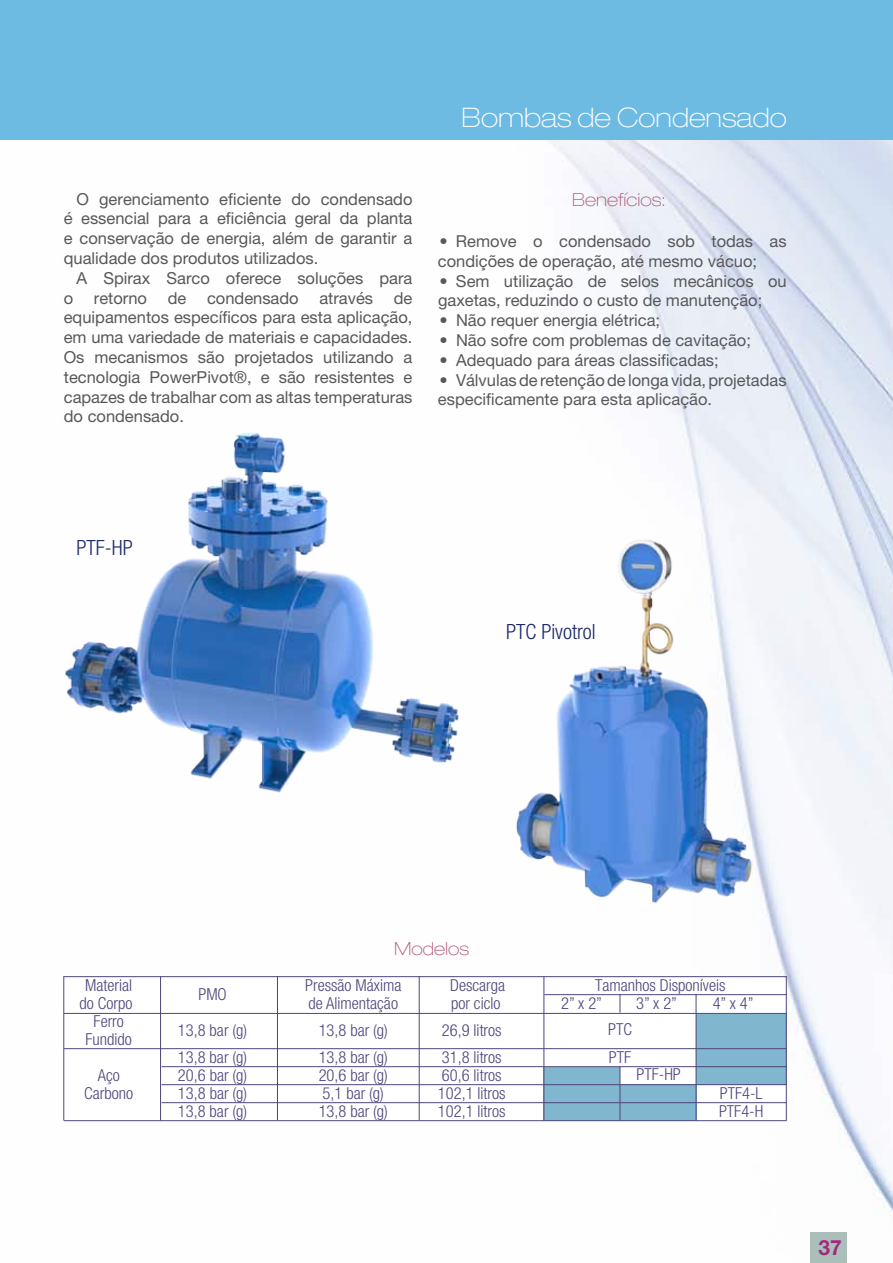
<style>
.page{position:relative;width:893px;height:1263px;background:#fff}
.page>*{position:absolute;margin:0;border:0;box-sizing:border-box;transform-origin:0 0}
.t1{font:100 expanded 27px "Helvetica Neue LT Pro";color:#fff}
.t2{font:300 condensed 21px "Helvetica Neue LT Pro";color:#1d2969}
.t3{font:700 21px "Helvetica Neue LT Pro";color:#a12a7e}
.t4{font:100 expanded 18px "Helvetica Neue LT Pro";color:#b15979}
.t5{font:16.5px/19.8px "Helvetica Neue LT Pro";color:#58585a}
.t6{font:300 condensed 16.5px/27.5px "Helvetica Neue LT Pro";color:#4f457c}
</style>
<div class="page">
<img style="left:63px;top:140px;width:830px;height:1076px">
<div style="left:810px;top:1232px;width:37px;height:31px;background:#aabfb9"></div>
<div style="left:0;top:0;width:893px;height:140px;background:#6dbae3"></div>
<img style="left:63px;top:419px;width:410px;height:376px">
<img style="left:506px;top:514px;width:265px;height:409px">
<div style="left:64px;top:978px;width:723px;height:143px;background:#fff"></div>
<div style="left:544px;top:1067px;width:76px;height:53px;background:#80b6ce"></div>
<div style="left:620px;top:1085px;width:76px;height:35px;background:#80b6ce"></div>
<div style="left:696px;top:1014px;width:91px;height:71px;background:#80b6ce"></div>
<hr style="left:64px;top:976px;width:723px;height:1px;background:#4f457c">
<hr style="left:544px;top:994px;width:243px;height:1px;background:#4f457c">
<hr style="left:64px;top:1013px;width:723px;height:1px;background:#4f457c">
<hr style="left:64px;top:1048px;width:723px;height:1px;background:#4f457c">
<hr style="left:162px;top:1066px;width:625px;height:1px;background:#4f457c">
<hr style="left:162px;top:1084px;width:625px;height:1px;background:#4f457c">
<hr style="left:162px;top:1102px;width:625px;height:1px;background:#4f457c">
<hr style="left:64px;top:1120px;width:723px;height:1px;background:#4f457c">
<svg style="left:620px;top:994px;width:1px;height:18px"></svg>
<hr style="left:63px;top:976px;width:1px;height:144px;background:#4f457c">
<hr style="left:696px;top:994px;width:1px;height:126px;background:#4f457c">
<hr style="left:160px;top:976px;width:1px;height:144px;background:#4f457c">
<hr style="left:277px;top:976px;width:1px;height:144px;background:#4f457c">
<hr style="left:419px;top:976px;width:1px;height:144px;background:#4f457c">
<hr style="left:544px;top:976px;width:1px;height:144px;background:#4f457c">
<hr style="left:786px;top:976px;width:1px;height:144px;background:#4f457c">
<hr style="left:620px;top:1066px;width:1px;height:54px;background:#4f457c">
<p class="t5" style="left:64px;top:189px;width:350px;text-align:justify;text-indent:13px">O gerenciamento eficiente do condensado é essencial para a eficiência geral da planta e conservação de energia, além de garantir a qualidade dos produtos utilizados.</p>
<p class="t5" style="left:77px;top:268px;width:337px">A Spirax Sarco oferece soluções para</p>
<p class="t5" style="left:64px;top:288px;width:11px">o</p>
<p class="t5" style="left:94px;top:288px;width:55px">retorno</p>
<p class="t5" style="left:168px;top:288px;width:20px">de</p>
<p class="t5" style="left:207px;top:288px;width:93px">condensado</p>
<p class="t5" style="left:319px;top:288px;width:55px">através</p>
<p class="t5" style="left:64px;top:288px;width:350px;text-align:justify;text-indent:330px">de equipamentos específicos para esta aplicação, em uma variedade de materiais e capacidades.<br>Os mecanismos são projetados utilizando a tecnologia PowerPivot®, e são resistentes e capazes de trabalhar com as altas temperaturas do condensado.</p>
<h1 class="t1" style="left:462px;top:102px;width:327px">Bombas de Condensado</h1>
<p class="t4" style="left:572px;top:189px;width:95px">Benefícios:</p>
<p class="t5" style="left:438px;top:231px;width:350px">• Remove o condensado sob todas as condições de operação, até mesmo vácuo;</p>
<p class="t5" style="left:438px;top:271px;width:350px">• Sem utilização de selos mecânicos ou gaxetas, reduzindo o custo de manutenção;</p>
<p class="t5" style="left:439px;top:310px;width:222px">• Não requer energia elétrica;</p>
<p class="t5" style="left:439px;top:330px;width:313px">• Não sofre com problemas de cavitação;</p>
<p class="t5" style="left:439px;top:350px;width:281px">• Adequado para áreas classificadas;</p>
<p class="t5" style="left:438px;top:370px;width:350px">• Válvulasde retençãode longa vida,projetadas especificamente para esta aplicação.</p>
<p class="t2" style="left:77px;top:535px;width:58px">PTF-HP</p>
<p class="t2" style="left:506px;top:619px;width:91px">PTC Pivotrol</p>
<p class="t4" style="left:394px;top:938px;width:76px">Modelos</p>
<p class="t6" style="left:305px;top:971px;width:98px">Pressão Máxima</p>
<p class="t6" style="left:450px;top:971px;width:56px">Descarga</p>
<p class="t6" style="left:595px;top:971px;width:132px">T amanhos Disponíveis</p>
<p class="t6" style="left:85px;top:971px;width:49px">Material</p>
<p class="t6" style="left:198px;top:980px;width:30px">PMO</p>
<p class="t6" style="left:80px;top:989px;width:54px">do Corpo</p>
<p class="t6" style="left:309px;top:989px;width:91px">de Alimentação</p>
<p class="t6" style="left:451px;top:989px;width:51px">por ciclo</p>
<p class="t6" style="left:561px;top:989px;width:42px">2”x 2”</p>
<p class="t6" style="left:636px;top:989px;width:42px">3”x 2”</p>
<p class="t6" style="left:713px;top:989px;width:42px">4”x 4”</p>
<p class="t6" style="left:94px;top:1007px;width:32px">Ferro</p>
<p class="t6" style="left:178px;top:1016px;width:71px">13,8 bar (g)</p>
<p class="t6" style="left:319px;top:1016px;width:71px">13,8 bar (g)</p>
<p class="t6" style="left:442px;top:1016px;width:61px">26,9 litros</p>
<p class="t6" style="left:608px;top:1015px;width:25px">PTC<br>PTF</p>
<p class="t6" style="left:86px;top:1025px;width:48px">Fundido</p>
<p class="t6" style="left:178px;top:1043px;width:71px">13,8 bar (g)</p>
<p class="t6" style="left:319px;top:1043px;width:71px">13,8 bar (g)</p>
<p class="t6" style="left:442px;top:1043px;width:61px">31,8 litros</p>
<p class="t6" style="left:98px;top:1061px;width:23px">Aço</p>
<p class="t6" style="left:178px;top:1061px;width:71px">20,6 bar (g)</p>
<p class="t6" style="left:319px;top:1061px;width:71px">20,6 bar (g)</p>
<p class="t6" style="left:442px;top:1061px;width:61px">60,6 litros</p>
<p class="t6" style="left:84px;top:1079px;width:50px">Carbono</p>
<p class="t6" style="left:178px;top:1079px;width:71px">13,8 bar (g)</p>
<p class="t6" style="left:323px;top:1079px;width:63px">5,1 bar (g)</p>
<p class="t6" style="left:438px;top:1079px;width:69px">102,1 litros</p>
<p class="t6" style="left:178px;top:1097px;width:71px">13,8 bar (g)</p>
<p class="t6" style="left:319px;top:1097px;width:71px">13,8 bar (g)</p>
<p class="t6" style="left:438px;top:1097px;width:69px">102,1 litros</p>
<p class="t6" style="left:637px;top:1061px;width:46px">PTF-HP</p>
<p class="t6" style="left:719px;top:1084px;width:46px;line-height:18.5px">PTF4-L<br>PTF4-H</p>
<p class="t3" style="left:819px;top:1234px;width:25px">37</p>
</div>
